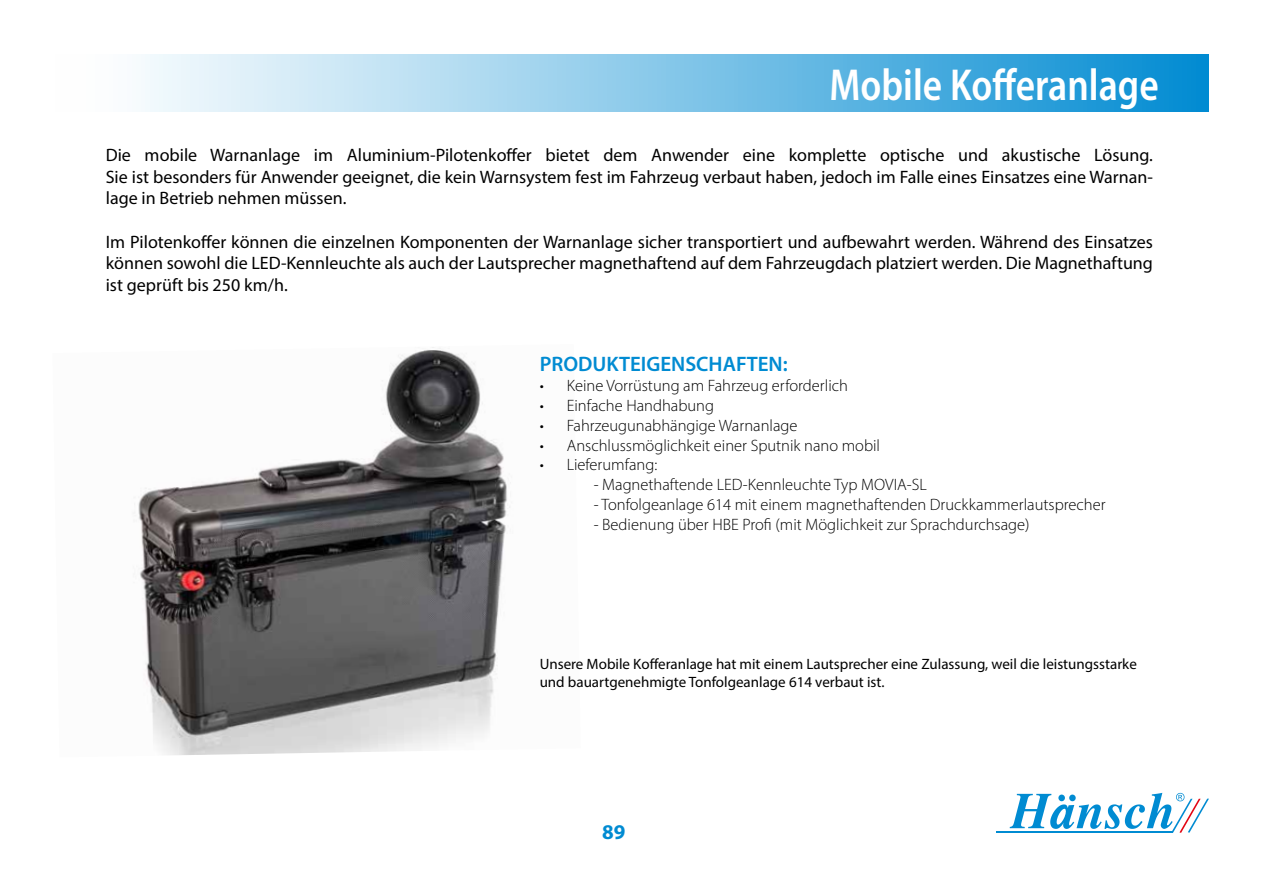
<style>
.page{position:relative;width:1263px;height:893px;background:#fff}
.page>*{position:absolute;margin:0;border:0;box-sizing:border-box;transform-origin:0 0}
.t1{font:600 semi-condensed 45px "Myriad Pro";color:#fff;scale:.9 1}
.t2{font:600 21px "Myriad Pro";color:#008bd2}
.t3{font:700 21px "Myriad Pro";color:#008bd2}
.t4{font:18px/21.6px "Myriad Pro";color:#000;text-align:justify}
.t5{font:300 16.5px "Myriad Pro";color:#000}
.t6{font:15px/18px "Myriad Pro";color:#000}
</style>
<div class="page">
<hr style="left:996px;top:831px;width:177px;height:2px;background:#008bd2">
<svg style="left:1010px;top:793px;width:199px;height:40px"></svg>
<div style="left:54px;top:54px;width:1155px;height:58px;background:linear-gradient(to right,#fff,#078ed3)"></div>
<img style="left:134px;top:347px;width:377px;height:408px">
<h1 class="t1" style="left:829px;top:56px;width:367px">Mobile Kofferanlage</h1>
<p class="t4" style="left:106px;top:144px;width:1049px">Die mobile Warnanlage im Aluminium-Pilotenkoffer bietet dem Anwender eine komplette optische und akustische Lösung.<br>Sie ist besonders für Anwender geeignet, die kein Warnsystem fest im Fahrzeug verbaut haben, jedoch im Falle eines Einsatzes eine Warnan&shy;lage in Betrieb nehmen müssen.</p>
<p class="t4" style="left:106px;top:231px;width:1049px">Im Pilotenkoffer können die einzelnen Komponenten der Warnanlage sicher transportiert und aufbewahrt werden. Während des Einsatzes können sowohl die LED-Kennleuchte als auch der Lautsprecher magnethaftend auf dem Fahrzeugdach platziert werden. Die Magnethaftung ist geprüft bis 250 km/h.</p>
<p class="t2" style="left:540px;top:351px;width:250px">PRODUKTEIGENSCHAFTEN:</p>
<p class="t5" style="left:540px;top:376px;width:310px">• Keine Vorrüstung am Fahrzeug erforderlich</p>
<p class="t5" style="left:540px;top:396px;width:176px">• Einfache Handhabung</p>
<p class="t5" style="left:540px;top:415px;width:259px">• Fahrzeugunabhängige Warnanlage</p>
<p class="t5" style="left:540px;top:435px;width:342px">• Anschlussmöglichkeit einer Sputnik nano mobil</p>
<p class="t5" style="left:540px;top:455px;width:119px">• Lieferumfang:</p>
<p class="t5" style="left:594px;top:475px;width:335px">- Magnethaftende LED-Kennleuchte Typ MOVIA-SL</p>
<p class="t5" style="left:594px;top:495px;width:513px">- Tonfolgeanlage 614 mit einem magnethaftenden Druckkammerlautsprecher</p>
<p class="t5" style="left:594px;top:514px;width:437px">- Bedienung über HBE Profi (mit Möglichkeit zur Sprachdurchsage)</p>
<p class="t6" style="left:540px;top:655px;width:599px">Unsere Mobile Kofferanlage hat mit einem Lautsprecher eine Zulassung, weil die leistungsstarke und bauartgenehmigte Tonfolgeanlage 614 verbaut ist.</p>
<p class="t3" style="left:602px;top:818px;width:25px">89</p>
</div>
